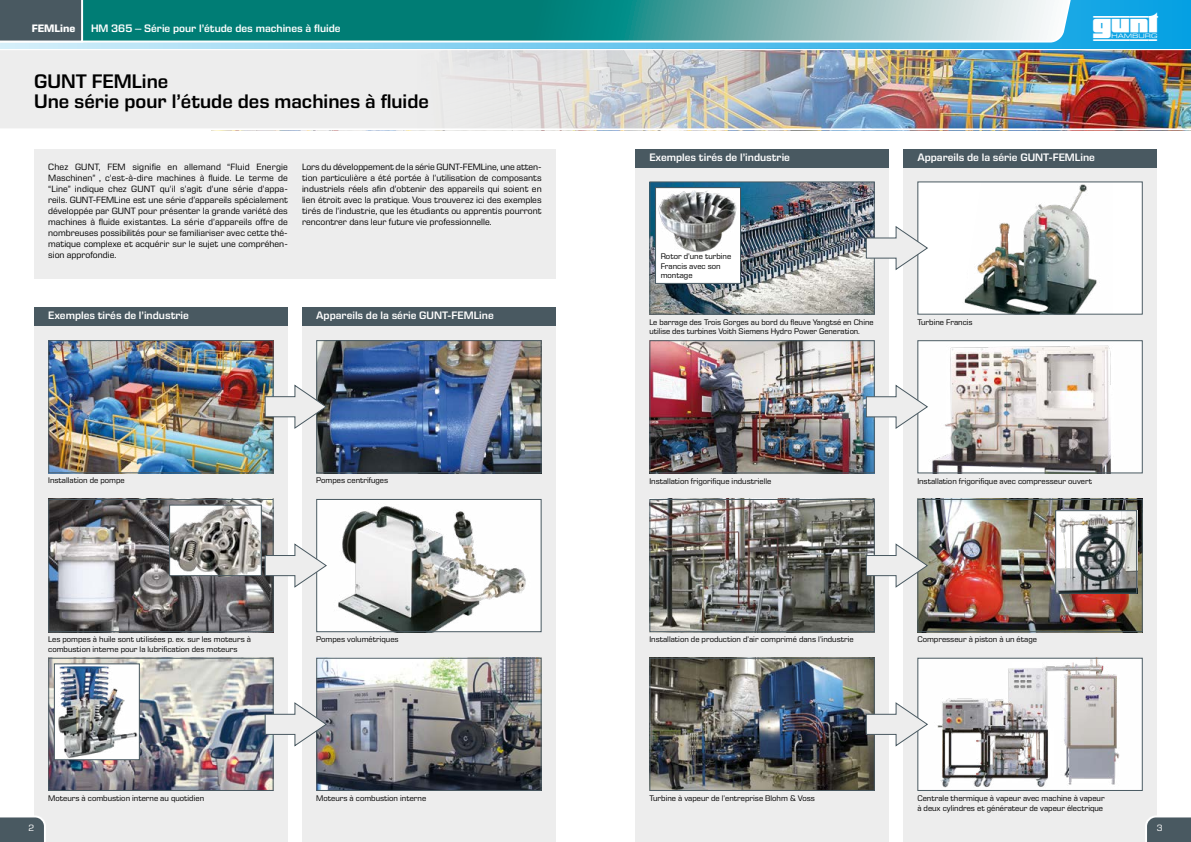
<style>
.page{position:relative;width:1191px;height:842px;background:#fff}
.page>*{position:absolute;margin:0;border:0;box-sizing:border-box;transform-origin:0 0}
.t1{font:700 39.8px "gunt 2 E Symbol";color:#fff}
.t2{font:600 20px/20px "Eurostile Next LT Pro";color:#000}
.t3{font:600 11px "Eurostile Next LT Pro";color:#fff}
.t4{font:700 11px "Eurostile Next LT Pro";color:#fff}
.t5{font:9.3px/11px "Eurostile Next LT Pro";color:#000;text-align:justify}
.t6{font:9.3px "Eurostile Next LT Pro";color:#fff}
.t7{font:8.3px/9.5px "Eurostile Next LT Pro";color:#000}
</style>
<div class="page">
<div style="left:34px;top:149px;width:522px;height:130px;background:#ededed"></div>
<div style="left:34px;top:322px;width:254px;height:520px;background:#ededed"></div>
<div style="left:302px;top:322px;width:254px;height:520px;background:#ededed"></div>
<div style="left:34px;top:307px;width:254px;height:19px;background:#495961"></div>
<div style="left:302px;top:307px;width:254px;height:19px;background:#495961"></div>
<img style="left:50px;top:501px;width:222px;height:129px">
<div style="left:48px;top:499px;width:226px;height:133px;border:1px solid #495961"></div>
<img style="left:50px;top:342px;width:222px;height:129px">
<div style="left:48px;top:340px;width:226px;height:133px;border:1px solid #495961"></div>
<img style="left:50px;top:660px;width:222px;height:129px">
<div style="left:48px;top:658px;width:226px;height:133px;border:1px solid #495961"></div>
<img style="left:318px;top:501px;width:221px;height:129px">
<div style="left:316px;top:499px;width:225px;height:133px;border:1px solid #495961"></div>
<img style="left:318px;top:342px;width:221px;height:129px">
<div style="left:316px;top:340px;width:225px;height:133px;border:1px solid #495961"></div>
<img style="left:318px;top:660px;width:221px;height:129px">
<div style="left:316px;top:658px;width:225px;height:133px;border:1px solid #495961"></div>
<img style="left:56px;top:665px;width:82px;height:93px">
<div style="left:54px;top:663px;width:86px;height:97px;border:1px solid #495961"></div>
<img style="left:171px;top:507px;width:89px;height:67px">
<div style="left:169px;top:505px;width:93px;height:71px;border:1px solid #495961"></div>
<svg style="left:264px;top:543px;width:64px;height:46px"></svg>
<svg style="left:264px;top:384px;width:64px;height:46px"></svg>
<svg style="left:264px;top:702px;width:64px;height:45px"></svg>
<div style="left:635px;top:164px;width:254px;height:678px;background:#ededed"></div>
<div style="left:903px;top:164px;width:254px;height:678px;background:#ededed"></div>
<div style="left:635px;top:149px;width:254px;height:18px;background:#495961"></div>
<div style="left:903px;top:149px;width:254px;height:18px;background:#495961"></div>
<img style="left:651px;top:183px;width:221px;height:130px">
<div style="left:649px;top:181px;width:225px;height:134px;border:1px solid #495961"></div>
<img style="left:651px;top:342px;width:221px;height:129px">
<div style="left:649px;top:340px;width:225px;height:133px;border:1px solid #495961"></div>
<img style="left:651px;top:501px;width:221px;height:129px">
<div style="left:649px;top:499px;width:225px;height:133px;border:1px solid #495961"></div>
<img style="left:651px;top:660px;width:221px;height:129px">
<div style="left:649px;top:658px;width:225px;height:133px;border:1px solid #495961"></div>
<div style="left:918px;top:182px;width:224px;height:132px;background:#fff"></div>
<img style="left:964px;top:184px;width:133px;height:129px">
<div style="left:917px;top:181px;width:225px;height:134px;border:1px solid #495961"></div>
<img style="left:919px;top:342px;width:221px;height:129px">
<div style="left:917px;top:340px;width:225px;height:133px;border:1px solid #495961"></div>
<img style="left:919px;top:501px;width:221px;height:129px">
<div style="left:917px;top:499px;width:225px;height:133px;border:1px solid #495961"></div>
<img style="left:919px;top:660px;width:221px;height:129px">
<div style="left:917px;top:658px;width:225px;height:133px;border:1px solid #495961"></div>
<div style="left:655px;top:188px;width:85px;height:95px;background:#fff"></div>
<img style="left:658px;top:190px;width:79px;height:63px">
<div style="left:655px;top:187px;width:86px;height:97px;border:1px solid #495961"></div>
<img style="left:1057px;top:512px;width:78px;height:80px">
<div style="left:1055px;top:510px;width:82px;height:84px;border:1px solid #495961"></div>
<svg style="left:865px;top:225px;width:63px;height:46px"></svg>
<svg style="left:865px;top:384px;width:64px;height:46px"></svg>
<svg style="left:865px;top:543px;width:64px;height:46px"></svg>
<svg style="left:865px;top:702px;width:64px;height:45px"></svg>
<img style="left:0;top:48px;width:1191px;height:81px">
<div style="left:0;top:0;width:1191px;height:48px;background:linear-gradient(to right,#d7effa,#04a0e3)"></div>
<svg style="left:0;top:0;width:1075px;height:44px;background:#4ea3a0"></svg>
<svg style="left:0;top:0;width:83px;height:43px;background:#57656d"></svg>
<svg style="left:1145px;top:816px;width:46px;height:26px"></svg>
<svg style="left:0;top:816px;width:46px;height:26px"></svg>
<svg style="left:1093px;top:16px;width:18px;height:25px"></svg>
<p class="t4" style="left:32px;top:22px;width:45px">FEMLine</p>
<p class="t3" style="left:91px;top:22px;width:251px">HM 365 – Série pour l’étude des machines à fluide</p>
<h1 class="t1" style="left:1111px;top:7px;width:51px">◆■▼</h1>
<h2 class="t2" style="left:34px;top:71px;width:396px">GUNT FEMLine<br>Une série pour l’étude des machines à fluide</h2>
<p class="t5" style="left:48px;top:161px;width:241px">Chez GUNT, FEM signifie en allemand “Fluid Energie Maschinen” , c’est-à-dire machines à fluide. Le terme de “Line” indique chez GUNT qu’il s’agit d’une série d’appa&shy;reils. GUNT-FEMLine est une série d’appareils spécialement développée par GUNT pour présenter la grande variété des machines à fluide existantes. La série d’appareils offre de nombreuses possibilités pour se familiariser avec cette thé&shy;matique complexe et acquérir sur le sujet une compréhen&shy;sion approfondie.</p>
<p class="t5" style="left:302px;top:161px;width:241px">Lors du développement de la série GUNT-FEMLine, une atten&shy;tion particulière a été portée à l’utilisation de composants industriels réels afin d’obtenir des appareils qui soient en lien étroit avec la pratique. Vous trouverez ici des exemples tirés de l’industrie, que les étudiants ou apprentis pourront rencontrer dans leur future vie professionnelle.</p>
<p class="t3" style="left:48px;top:310px;width:142px">Exemples tirés de l’industrie</p>
<p class="t3" style="left:316px;top:310px;width:179px">Appareils de la série GUNT-FEMLine</p>
<p class="t7" style="left:48px;top:476px;width:78px">Installation de pompe</p>
<p class="t7" style="left:316px;top:476px;width:74px">Pompes centrifuges</p>
<p class="t7" style="left:48px;top:635px;width:204px">Les pompes à huile sont utilisées p. ex. sur les moteurs à combustion interne pour la lubrification des moteurs</p>
<p class="t7" style="left:316px;top:635px;width:84px">Pompes volumétriques</p>
<p class="t7" style="left:48px;top:793px;width:157px">Moteurs à combustion interne au quotidien</p>
<p class="t7" style="left:316px;top:793px;width:112px">Moteurs à combustion interne</p>
<p class="t3" style="left:649px;top:151px;width:142px">Exemples tirés de l’industrie</p>
<p class="t3" style="left:917px;top:151px;width:179px">Appareils de la série GUNT-FEMLine</p>
<p class="t7" style="left:660px;top:252px;width:72px">Rotor d’une turbine<br>Francis avec son montage</p>
<p class="t7" style="left:649px;top:317px;width:226px">Le barrage des Trois Gorges au bord du fleuve Yangtsé en Chine utilise des turbines Voith Siemens Hydro Power Generation.</p>
<p class="t7" style="left:917px;top:317px;width:57px">Turbine Francis</p>
<p class="t7" style="left:649px;top:476px;width:123px">Installation frigorifique industrielle</p>
<p class="t7" style="left:917px;top:476px;width:176px">Installation frigorifique avec compresseur ouvert</p>
<p class="t7" style="left:649px;top:635px;width:206px">Installation de production d’air comprimé dans l’industrie</p>
<p class="t7" style="left:917px;top:635px;width:121px">Compresseur à piston à un étage</p>
<p class="t7" style="left:649px;top:793px;width:167px">Turbine à vapeur de l’entreprise Blohm &amp; Voss</p>
<p class="t7" style="left:917px;top:793px;width:189px">Centrale thermique à vapeur avec machine à vapeur à deux cylindres et générateur de vapeur électrique</p>
<p class="t6" style="left:28px;top:823px;width:7px">2</p>
<p class="t6" style="left:1157px;top:823px;width:7px">3</p>
</div>
